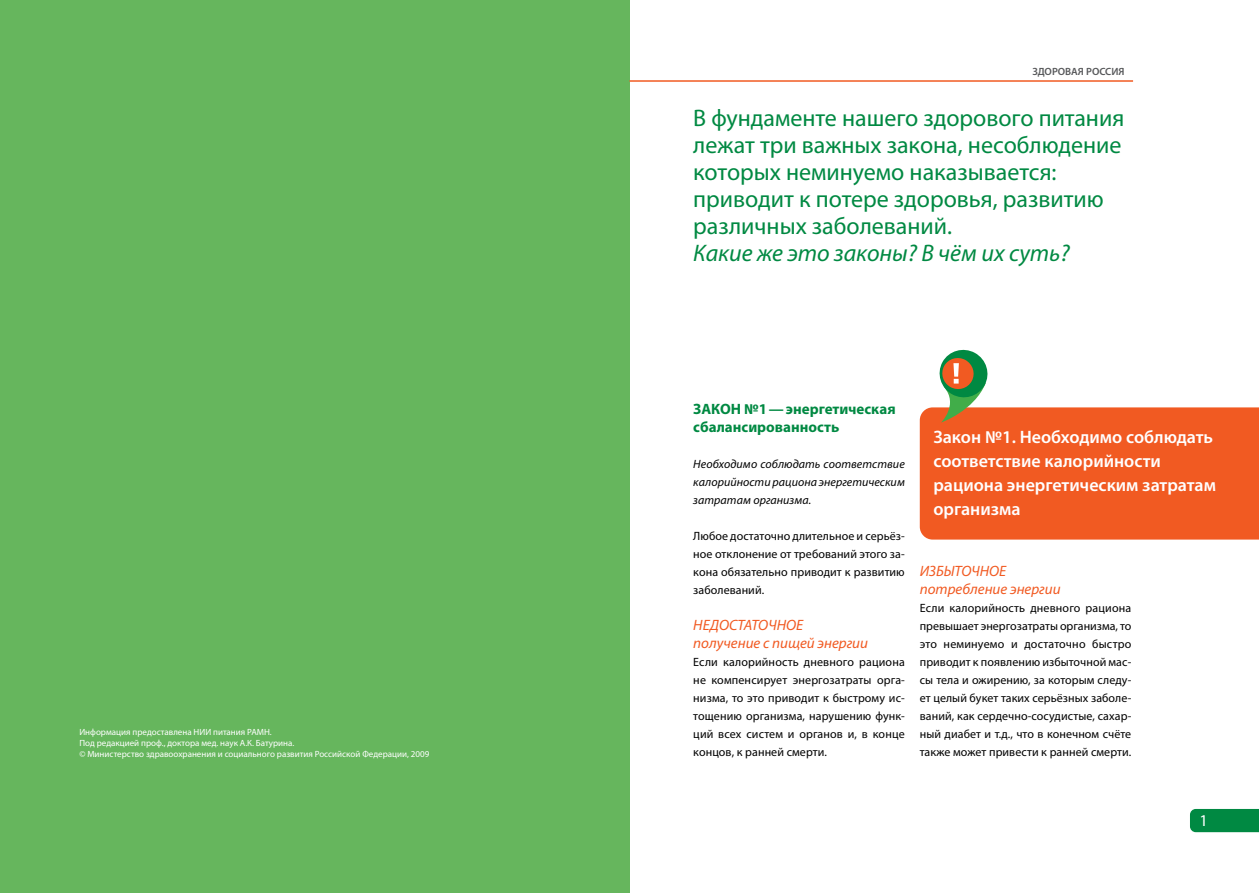
<style>
.page{position:relative;width:1259px;height:893px;background:#fff}
.page>*{position:absolute;margin:0;border:0;box-sizing:border-box;transform-origin:0 0}
.t1{font:24px/27px "Myriad Pro";color:#008942}
.t2{font:italic 24px "Myriad Pro";color:#008942}
.t3{font:600 18px/24px "Myriad Pro";color:#fff}
.t4{font:16.5px "Myriad Pro";color:#fff}
.t5{font:italic 15px/18px "Myriad Pro";color:#f15a22}
.t6{font:700 15px/18px "Myriad Pro";color:#008942}
.t7{font:12px/18px "Myriad Pro";letter-spacing:.005em;color:#000;text-align:justify}
.t8{font:italic 12px/18px "Myriad Pro";letter-spacing:.005em;color:#000;text-align:justify}
.t9{font:600 10.5px "Myriad Pro";color:#58595b}
.t10{font:9px/10.8px "Myriad Pro";color:#fff}
</style>
<div class="page">
<div style="left:1190px;top:809px;width:69px;height:23px;background:#008942"></div>
<div style="left:0;top:0;width:629px;height:893px;background:#66b65d"></div>
<hr style="left:629px;top:80px;width:504px;height:2px;background:#f15a22">
<div style="left:919px;top:407px;width:340px;height:133px;background:#f15a22"></div>
<svg style="left:936px;top:349px;width:55px;height:74px"></svg>
<p class="t10" style="left:79px;top:727px;width:351px">Информация предоставлена НИИ питания РАМН.<br>Под редакцией проф., доктора мед. наук А.К. Батурина.<br>© Министерство здравоохранения и социального развития Российской Федерации, 2009</p>
<p class="t9" style="left:1032px;top:65px;width:94px">ЗДОРОВАЯ РОССИЯ</p>
<h1 class="t1" style="left:693px;top:104px;width:432px">В фундаменте нашего здорового питания лежат три важных закона, несоблюдение которых неминуемо наказывается: приводит к потере здоровья, развитию различных заболеваний.</h1>
<h1 class="t2" style="left:693px;top:238px;width:378px">Какие же это законы? В чём их суть?</h1>
<p class="t6" style="left:693px;top:399px;width:204px">ЗАКОН №1—энергетическая сбалансированность</p>
<p class="t8" style="left:693px;top:455px;width:213px">Необходимо соблюдать соответствие калорийности рациона энергетическим затратам организма.</p>
<p class="t7" style="left:693px;top:527px;width:213px">Любое достаточно длительное и серьёз&shy;ное отклонение от требований этого за&shy;кона обязательно приводит к развитию заболеваний.</p>
<p class="t5" style="left:693px;top:616px;width:176px">НЕДОСТАТОЧНОЕ получение с пищей энергии</p>
<p class="t7" style="left:693px;top:653px;width:213px">Если калорийность дневного рациона не компенсирует энергозатраты орга&shy;низма, то это приводит к быстрому ис&shy;тощению организма, нарушению функ&shy;ций всех систем и органов и, в конце концов, к ранней смерти.</p>
<h2 class="t3" style="left:933px;top:425px;width:284px">Закон №1. Необходимо соблюдать соответствие калорийности рациона энергетическим затратам организма</h2>
<p class="t5" style="left:919px;top:562px;width:142px">ИЗБЫТОЧНОЕ потребление энергии</p>
<p class="t7" style="left:919px;top:599px;width:213px">Если калорийность дневного рациона превышает энергозатраты организма, то это неминуемо и достаточно быстро приводит к появлению избыточной мас&shy;сы тела и ожирению, за которым следу&shy;ет целый букет таких серьёзных заболе&shy;ваний, как сердечно-сосудистые, сахар&shy;ный диабет и т.д., что в конечном счёте также может привести к ранней смерти.</p>
<h3 class="t4" style="left:1199px;top:810px;width:10px">1</h3>
</div>
